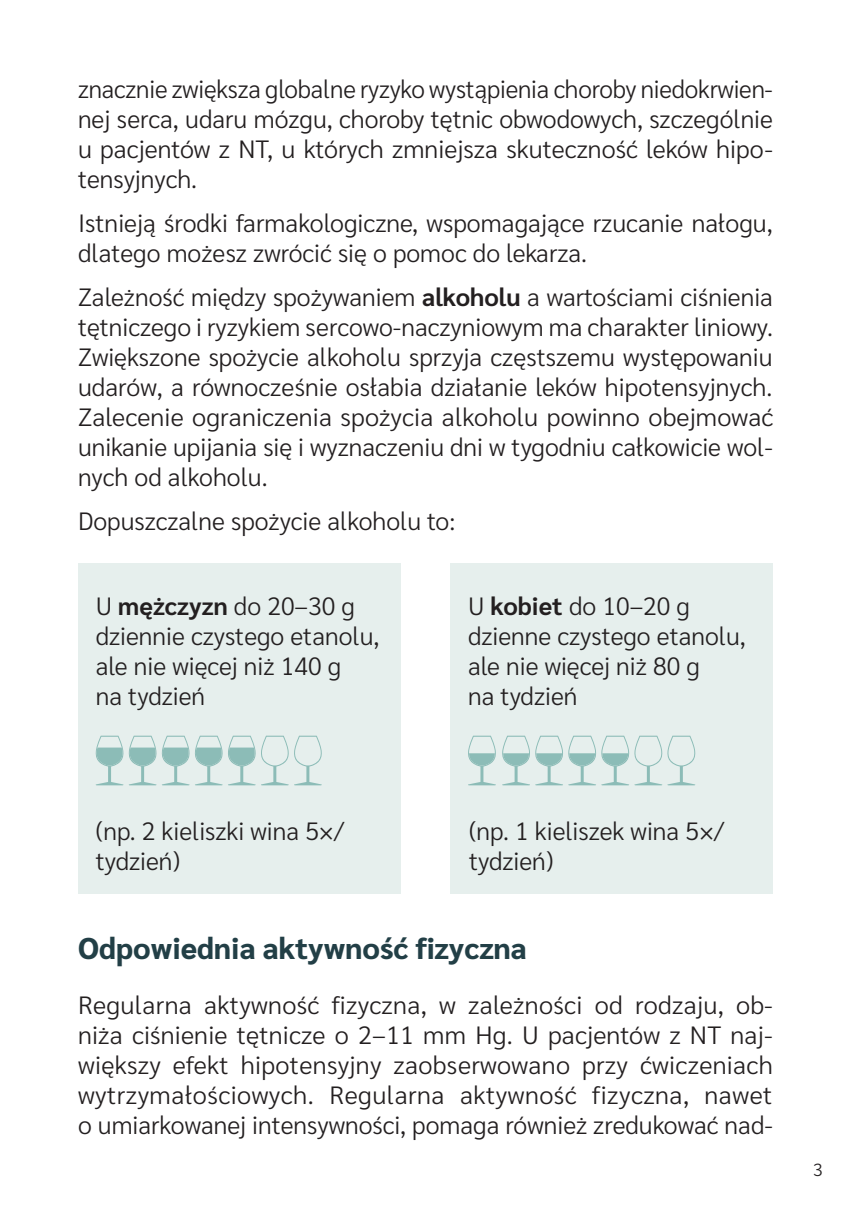
<style>
.page{position:relative;width:851px;height:1205px;background:#fff}
.page>*{position:absolute;margin:0;border:0;box-sizing:border-box;transform-origin:0 0}
.t1{font:800 30px "Sarabun";color:#223f46}
.t2{font:300 25px/30px "Sarabun";color:#231f20}
.t3{font:300 17.5px "Sarabun";color:#231f20}
.s1{font-weight:700}
</style>
<div class="page">
<div style="left:450px;top:563px;width:322px;height:331px;background:#e6efed"></div>
<div style="left:78px;top:563px;width:322px;height:331px;background:#e6efed"></div>
<svg style="left:468px;top:736px;width:28px;height:49px"></svg>
<svg style="left:502px;top:736px;width:193px;height:49px"></svg>
<svg style="left:95px;top:736px;width:227px;height:49px"></svg>
<p class="t2" style="left:78px;top:74px;width:696px;text-align:justify">znacznie zwiększa globalne ryzyko wystąpienia choroby niedokrwien&shy;nej serca, udaru mózgu, choroby tętnic obwodowych, szczególnie u pacjentów z NT, u których zmniejsza skuteczność leków hipo&shy;tensyjnych.</p>
<p class="t2" style="left:78px;top:208px;width:696px">Istnieją środki farmakologiczne, wspomagające rzucanie nałogu, dlatego możesz zwrócić się o pomoc do lekarza.</p>
<p class="t2" style="left:78px;top:282px;width:696px;text-align:justify">Zależność między spożywaniem <span class="s1">alkoholu</span> a wartościami ciśnienia tętniczego i ryzykiem sercowo-naczyniowym ma charakter liniowy.<br>Zwiększone spożycie alkoholu sprzyja częstszemu występowaniu udarów, a równocześnie osłabia działanie leków hipotensyjnych.<br>Zalecenie ograniczenia spożycia alkoholu powinno obejmować unikanie upijania się i wyznaczeniu dni w tygodniu całkowicie wol&shy;nych od alkoholu.</p>
<p class="t2" style="left:78px;top:506px;width:379px">Dopuszczalne spożycie alkoholu to:</p>
<p class="t2" style="left:96px;top:591px;width:285px">U <span class="s1">mężczyzn</span> do 20–30 g dziennie czystego etanolu, ale nie więcej niż 140 g<br>na tydzień</p>
<p class="t2" style="left:468px;top:591px;width:279px">U <span class="s1">kobiet</span> do 10–20 g dzienne czystego etanolu, ale nie więcej niż 80 g<br>na tydzień</p>
<p class="t2" style="left:96px;top:817px;width:250px">(np. 2 kieliszki wina 5×/ tydzień)</p>
<p class="t2" style="left:469px;top:817px;width:256px">(np. 1 kieliszek wina 5×/ tydzień)</p>
<p class="t1" style="left:78px;top:931px;width:450px">Odpowiednia aktywność fizyczna</p>
<p class="t2" style="left:78px;top:990px;width:696px;text-align:justify">Regularna aktywność fizyczna, w zależności od rodzaju, ob&shy;niża ciśnienie tętnicze o 2–11 mm Hg. U pacjentów z NT naj&shy;większy efekt hipotensyjny zaobserwowano przy ćwiczeniach wytrzymałościowych. Regularna aktywność fizyczna, nawet o umiarkowanej intensywności, pomaga również zredukować nad-</p>
<p class="t3" style="left:813px;top:1160px;width:11px">3</p>
</div>
